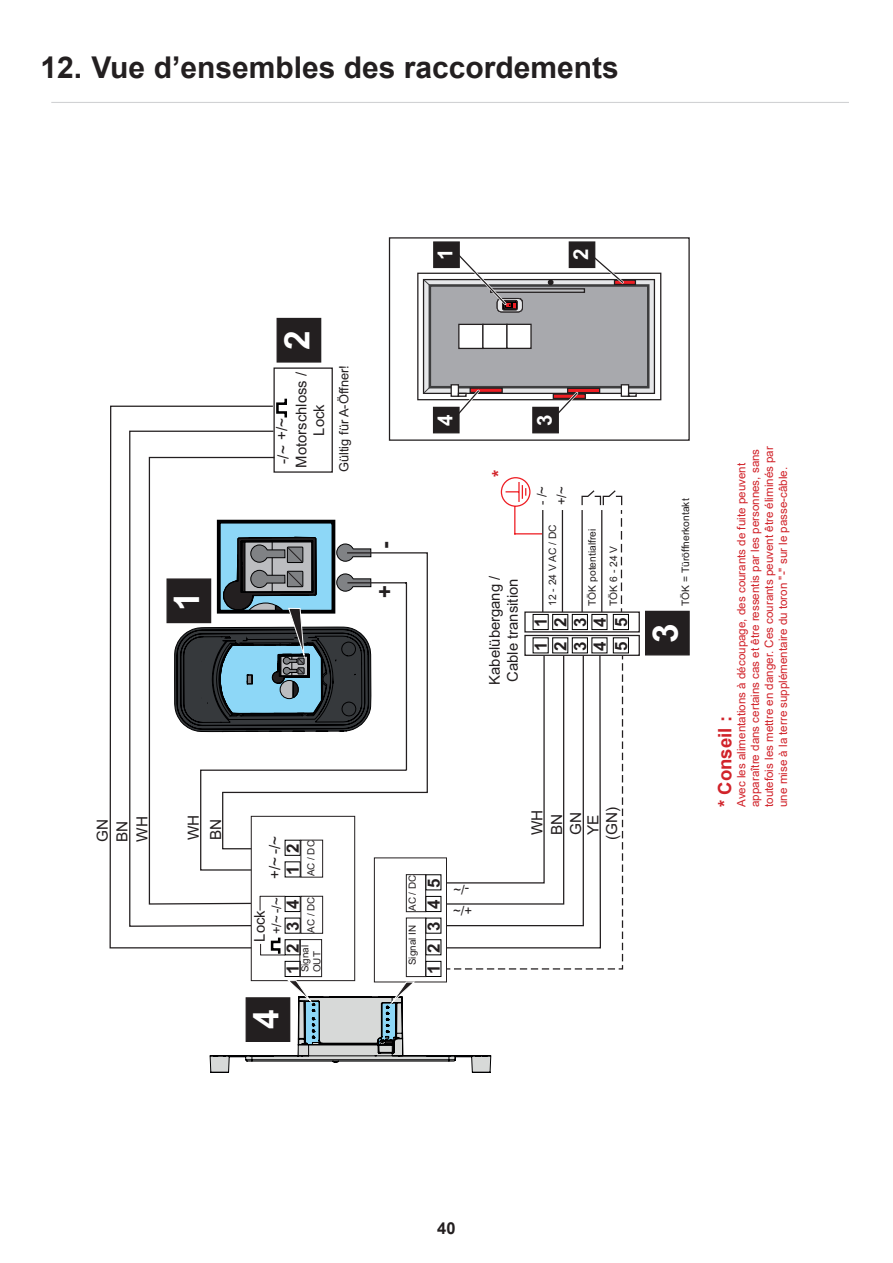
<style>
.page{position:relative;width:893px;height:1263px;background:#fff}
.page>*{position:absolute;margin:0;border:0;box-sizing:border-box;transform-origin:0 0}
.t1{font:700 35.25px "Arial";color:#fff}
.t2{font:700 30px "Arial";color:#231f20}
.t3{font:700 21.9px "Arial";color:#231f20}
.t4{font:700 20.55px "Arial";color:#fff}
.t5{font:700 18.6px "Arial";color:#d1232a}
.t6{font:700 16.95px/19.6px "Arial";letter-spacing:.72em;color:#231f20;text-align:justify}
.t7{font:700 16.5px "Arial";color:#231f20}
.t8{font:15.3px/19.8px "Arial";color:#231f20}
.t9{font:15.15px "Arial";color:#231f20}
.t10{font:14.85px/17.9px "Arial";color:#231f20;text-align:center}
.t11{font:13.05px/21px "Arial";color:#231f20}
.t12{font:12.75px "Arial";color:#231f20}
.t13{font:11.55px/14px "Arial";color:#d1232a}
.t14{font:10.2px "Arial";color:#231f20}
.t15{font:9.9px/11.9px "Arial";color:#231f20}
</style>
<div class="page">
<hr style="left:51px;top:102px;width:798px;height:1px;background:#d1d2d4">
<svg style="left:109px;top:405px;width:65px;height:544px"></svg>
<div style="left:524px;top:611px;width:116px;height:21px;background:#fff;border:1px solid #231f20"></div>
<div style="left:524px;top:635px;width:116px;height:21px;background:#fff;border:1px solid #231f20"></div>
<div style="left:645px;top:611px;width:45px;height:44px;background:#231f20;border:1px solid #231f20"></div>
<div style="left:166px;top:578px;width:45px;height:45px;background:#231f20;border:1px solid #231f20"></div>
<div style="left:417px;top:273px;width:244px;height:127px;background:linear-gradient(to bottom,#f7f7f7,#f7f7f7);border:1px solid #231f20"></div>
<svg style="left:637px;top:279px;width:18px;height:115px"></svg>
<div style="left:429px;top:284px;width:220px;height:104px;background:#a8a9ad;border:3px solid #3e3e3f"></div>
<div style="left:433px;top:241px;width:27px;height:27px;background:#231f20;border:1px solid #231f20"></div>
<div style="left:569px;top:241px;width:26px;height:27px;background:#231f20;border:1px solid #231f20"></div>
<svg style="left:174px;top:251px;width:463px;height:822px"></svg>
<h2 class="t2" style="left:40px;top:46px;width:580px">12. Vue d’ensembles des raccordements</h2>
<h3 class="t4" style="left:431px;top:260px;width:13px;rotate:-90deg">1</h3>
<h3 class="t4" style="left:566px;top:260px;width:13px;rotate:-90deg">2</h3>
<h1 class="t1" style="left:162px;top:611px;width:21px;rotate:-90deg">1</h1>
<h1 class="t1" style="left:272px;top:350px;width:21px;rotate:-90deg">2</h1>
<p class="t10" style="left:292px;top:468px;width:97px;rotate:-90deg">Motorschloss /<br>Lock</p>
<h3 class="t9" style="left:272px;top:464px;width:47px;rotate:-90deg">-/~ +/~</h3>
<p class="t12" style="left:335px;top:472px;width:108px;rotate:-90deg">Gültig für A-Öffner!</p>
<h3 class="t3" style="left:369px;top:549px;width:9px;rotate:-90deg">-</h3>
<h3 class="t3" style="left:369px;top:598px;width:14px;rotate:-90deg">+</h3>
<h3 class="t4" style="left:431px;top:426px;width:13px;rotate:-90deg">4</h3>
<h3 class="t4" style="left:530px;top:426px;width:13px;rotate:-90deg">3</h3>
<h3 class="t5" style="left:486px;top:477px;width:9px;rotate:-90deg">*</h3>
<p class="t10" style="left:486px;top:685px;width:110px;text-align:left;rotate:-90deg">Kabelübergang /<br>Cable transition</p>
<p class="t11" style="left:532px;top:505px;width:21px;line-height:19.6px;rotate:-90deg">- /~ +/~</p>
<p class="t14" style="left:546px;top:606px;width:83px;rotate:-90deg">12 - 24 V AC / DC</p>
<p class="t14" style="left:585px;top:606px;width:79px;rotate:-90deg">TÖK potentialfrei</p>
<p class="t14" style="left:607px;top:606px;width:61px;rotate:-90deg">TÖK 6 - 24 V</p>
<h3 class="t6" style="left:531px;top:627px;width:11px;rotate:-90deg">1<br>2<br>3<br>4</h3>
<h3 class="t6" style="left:612px;top:627px;width:11px;rotate:-90deg">5</h3>
<h3 class="t6" style="left:531px;top:651px;width:11px;rotate:-90deg">1<br>2<br>3<br>4</h3>
<h3 class="t6" style="left:612px;top:651px;width:11px;rotate:-90deg">5</h3>
<p class="t14" style="left:678px;top:606px;width:109px;rotate:-90deg">TÖK = Türöffnerkontakt</p>
<h1 class="t1" style="left:641px;top:643px;width:21px;rotate:-90deg">3</h1>
<h3 class="t8" style="left:92px;top:842px;width:27px;rotate:-90deg">GN<br>BN<br>WH</h3>
<h3 class="t8" style="left:182px;top:840px;width:27px;line-height:22.5px;rotate:-90deg">WH<br>BN</h3>
<h3 class="t8" style="left:527px;top:835px;width:27px;line-height:19.4px;rotate:-90deg">WH<br>BN<br>GN</h3>
<h3 class="t8" style="left:584px;top:840px;width:35px;line-height:18.8px;text-align:center;rotate:-90deg">YE (GN)</h3>
<h3 class="t9" style="left:264px;top:879px;width:45px;rotate:-90deg">+/~ -/~</h3>
<p class="t15" style="left:305px;top:876px;width:38px;rotate:-90deg">AC / DC</p>
<h3 class="t6" style="left:283px;top:875px;width:33px;rotate:-90deg">1 2</h3>
<p class="t15" style="left:406px;top:911px;width:38px;rotate:-90deg">AC / DC</p>
<h3 class="t6" style="left:424px;top:974px;width:98px;rotate:-90deg">12345</h3>
<p class="t11" style="left:472px;top:921px;width:20px;rotate:-180deg">+/~ -/~</p>
<p class="t15" style="left:305px;top:933px;width:38px;rotate:-90deg">AC / DC</p>
<p class="t11" style="left:266px;top:934px;width:38px;rotate:-90deg">+/~ -/~</p>
<h3 class="t6" style="left:283px;top:974px;width:76px;rotate:-90deg">1234</h3>
<p class="t10" style="left:251px;top:941px;width:33px;rotate:-90deg">Lock</p>
<p class="t15" style="left:406px;top:965px;width:42px;rotate:-90deg">Signal IN</p>
<p class="t15" style="left:299px;top:972px;width:29px;rotate:-90deg">Signal<br>OUT</p>
<h1 class="t1" style="left:241px;top:1029px;width:21px;rotate:-90deg">4</h1>
<p class="t13" style="left:734px;top:807px;width:362px;rotate:-90deg">Avec les alimentations à découpage, des courants de fuite peuvent apparaître dans certains cas et être ressentis par les personnes, sans toutefois les mettre en danger. Ces courants peuvent être éliminés par une mise à la terre supplémentaire du toron "-" sur le passe-câble.</p>
<h3 class="t5" style="left:712px;top:807px;width:92px;rotate:-90deg">* Conseil :</h3>
<h3 class="t7" style="left:437px;top:1216px;width:20px">40</h3>
</div>
